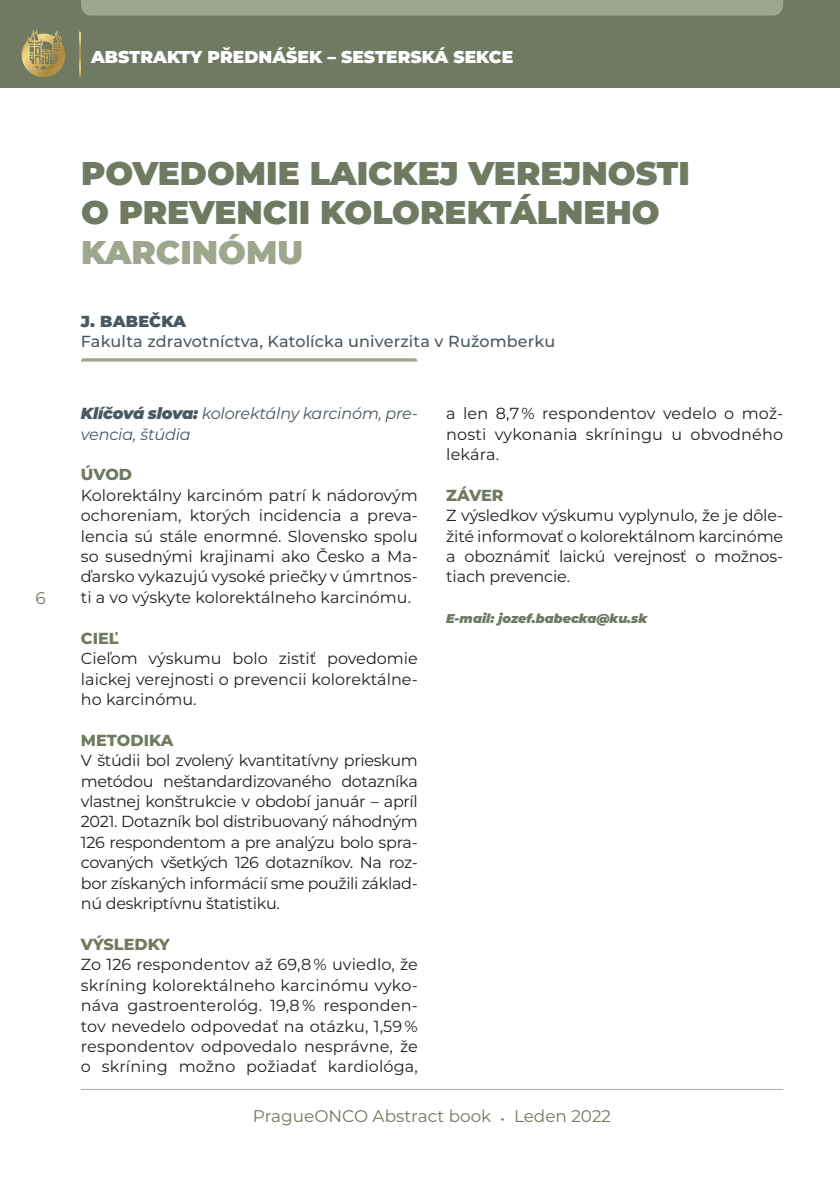
<style>
.page{position:relative;width:840px;height:1191px;background:#fff}
.page>*{position:absolute;margin:0;border:0;box-sizing:border-box;transform-origin:0 0}
.t1{font:900 32.8px/39.4px "Montserrat";color:#707961}
.t2{font:900 17.2px "Montserrat";color:#fff}
.t3{font:16.8px "Montserrat";color:#707961}
.t4{font:16px/20.4px "Montserrat";color:#231f20;text-align:justify}
.t5{font:italic 16px/20.4px "Montserrat";letter-spacing:-.01em;color:#4a585f}
.t6{font:500 16px "Montserrat";letter-spacing:.01em;color:#4a585f}
.t7{font:800 16px "Montserrat";color:#707961}
.t8{font:900 16px "Montserrat";letter-spacing:.01em;color:#4a585f}
.t9{font:italic 900 12.8px "Montserrat";color:#707961}
.s1{color:#9fa68e}
.s2{font-weight:900}
</style>
<div class="page">
<div style="left:0;top:0;width:839px;height:88px;background:#707961"></div>
<svg style="left:79px;top:31px;width:2px;height:46px"></svg>
<div style="left:81px;top:0;width:701px;height:16px;background:#9fa68e"></div>
<hr style="left:81px;top:1089px;width:701px;height:1px;background:#abaea1">
<svg style="left:22px;top:30px;width:43px;height:47px"></svg>
<svg style="left:81px;top:358px;width:336px;height:3px"></svg>
<p class="t2" style="left:91px;top:44px;width:423px">ABSTRAKTY PŘEDNÁŠEK – SESTERSKÁ SEKCE</p>
<p class="t3" style="left:35px;top:586px;width:12px">6</p>
<p class="t1" style="left:81px;top:151px;width:610px">POVEDOMIE LAICKEJ VEREJNOSTI<br>O PREVENCII KOLOREKTÁLNEHO<br><span class="s1">KARCINÓMU</span></p>
<p class="t8" style="left:81px;top:310px;width:107px">J. BABEČKA</p>
<p class="t6" style="left:81px;top:330px;width:475px">Fakulta zdravotníctva, Katolícka univerzita v Ružomberku</p>
<p class="t5" style="left:81px;top:403px;width:338px"><span class="s2">Klíčová slova:</span> kolorektálny karcinóm, pre&shy;vencia, štúdia</p>
<p class="t7" style="left:81px;top:463px;width:53px">ÚVOD</p>
<p class="t4" style="left:81px;top:484px;width:338px">Kolorektálny karcinóm patrí k nádorovým ochoreniam, ktorých incidencia a preva&shy;lencia sú stále enormné. Slovensko spolu so susednými krajinami ako Česko a Ma&shy;ďarsko vykazujú vysoké priečky v úmrtnos&shy;ti a vo výskyte kolorektálneho karcinómu.</p>
<p class="t7" style="left:81px;top:626px;width:39px">CIEĽ</p>
<p class="t4" style="left:81px;top:647px;width:338px">Cieľom výskumu bolo zistiť povedomie laickej verejnosti o prevencii kolorektálne&shy;ho karcinómu.</p>
<p class="t7" style="left:81px;top:728px;width:94px">METODIKA</p>
<p class="t4" style="left:81px;top:749px;width:338px">V štúdii bol zvolený kvantitatívny prieskum metódou neštandardizovaného dotazníka vlastnej konštrukcie v období január – apríl 2021. Dotazník bol distribuovaný náhodným 126 respondentom a pre analýzu bolo spra&shy;covaných všetkých 126 dotazníkov. Na roz&shy;bor získaných informácií sme použili základ&shy;nú deskriptívnu štatistiku.</p>
<p class="t7" style="left:81px;top:932px;width:91px">VÝSLEDKY</p>
<p class="t4" style="left:81px;top:954px;width:338px">Zo 126 respondentov až 69,8 % uviedlo, že skríning kolorektálneho karcinómu vyko&shy;náva gastroenterológ. 19,8 % responden&shy;tov nevedelo odpovedať na otázku, 1,59 % respondentov odpovedalo nesprávne, že o skríning možno požiadať kardiológa,</p>
<p class="t4" style="left:446px;top:403px;width:338px">a len 8,7 % respondentov vedelo o mož&shy;nosti vykonania skríningu u obvodného lekára.</p>
<p class="t7" style="left:446px;top:483px;width:59px">ZÁVER</p>
<p class="t4" style="left:446px;top:505px;width:338px">Z výsledkov výskumu vyplynulo, že je dôle&shy;žité informovať o kolorektálnom karcinóme a oboznámiť laickú verejnosť o možnos&shy;tiach prevencie.</p>
<p class="t9" style="left:446px;top:609px;width:202px">E-mail: jozef.babecka@ku.sk</p>
<p class="t3" style="left:253px;top:1104px;width:359px">PragueONCO Abstract book • Leden 2022</p>
</div>
